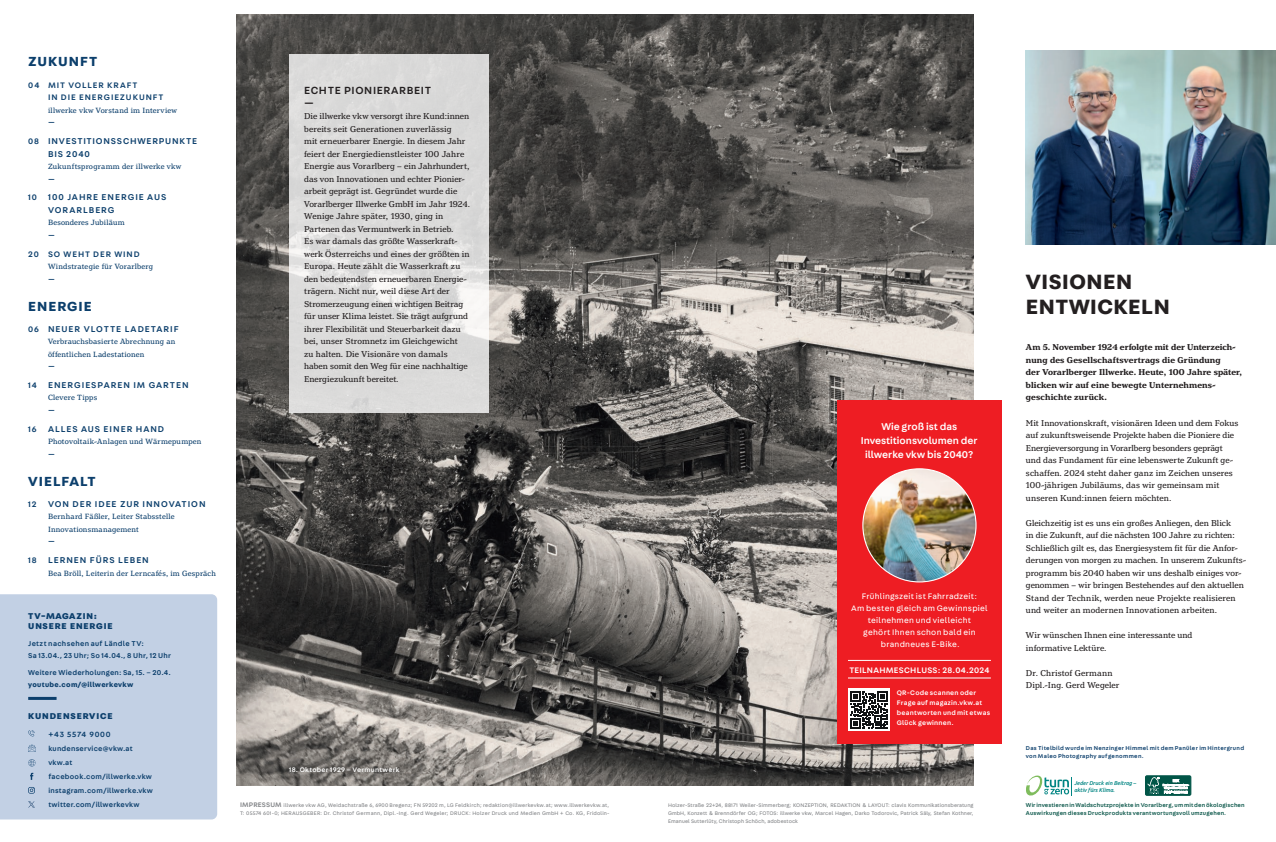
<style>
.page{position:relative;width:1276px;height:842px;background:#fff}
.page>*{position:absolute;margin:0;border:0;box-sizing:border-box;transform-origin:0 0}
.t1{font:700 22px/25px "Fabriga";letter-spacing:.025em;color:#231f20}
.t2{font:700 14px "Fabriga";letter-spacing:.075em;color:#0c3f6c}
.t3{font:500 13px "Fabriga";color:#231f20}
.t4{font:500 11px "Fabriga";letter-spacing:.06em;color:#231f20}
.t5{font:500 10.5px/14px "Fabriga";color:#fff;text-align:center}
.t6{font:9px/12.5px "Henriette";letter-spacing:.005em;color:#231f20}
.t7{font:700 9px/12.5px "Henriette";letter-spacing:.01em;color:#231f20}
.t8{font:500 9px/18.8px "Fabriga";letter-spacing:.105em;color:#0c3f6c}
.t9{font:900 9px/10px "Fabriga";letter-spacing:.1em;color:#0c3f6c}
.t10{font:8.5px/12px "Fabriga";letter-spacing:.03em;color:#fff;text-align:center}
.t11{font:500 8.5px/12.5px "Fabriga";letter-spacing:.11em;color:#0c3f6c}
.t12{font:500 8.5px "Fabriga";letter-spacing:.03em;color:#fff}
.t13{font:8px/12.5px "Henriette";letter-spacing:.025em;color:#0c3f6c}
.t14{font:500 8px "Fabriga";letter-spacing:.1em;color:#0c3f6c}
.t15{font:500 7.5px/14px "Fabriga";letter-spacing:.03em;color:#0c3f6c}
.t16{font:700 7.5px "Fabriga";letter-spacing:.04em;color:#0c3f6c}
.t17{font:500 7px/10px "Fabriga";letter-spacing:.03em;color:#fff}
.t18{font:500 6px/8px "Fabriga";letter-spacing:.02em;color:#0d584b}
.t19{font:500 6px/8px "Fabriga";letter-spacing:.045em;color:#0c3f6c}
.t20{font:italic 500 5.6px/7.1px "Ubuntu";letter-spacing:-.01em;color:#008583}
.t21{font:5.5px/8px "Fabriga";letter-spacing:.03em;color:#808285}
.s1{font-size:8.5px}
.s2{font-weight:500;font-size:7px}
</style>
<div class="page">
<img style="left:236px;top:14px;width:737px;height:771px">
<div style="left:0;top:594px;width:217px;height:225px;background:#c2d0e4"></div>
<svg style="left:30px;top:773px;width:3px;height:7px"></svg>
<svg style="left:28px;top:730px;width:7px;height:6px"></svg>
<svg style="left:28px;top:744px;width:8px;height:8px"></svg>
<svg style="left:28px;top:787px;width:7px;height:7px"></svg>
<svg style="left:28px;top:759px;width:7px;height:7px"></svg>
<hr style="left:28px;top:697px;width:29px;height:3px;background:#0c3f6c">
<div style="left:837px;top:400px;width:164px;height:344px;background:#ee1d23"></div>
<hr style="left:848px;top:660px;width:143px;height:1px;background:#fff">
<hr style="left:848px;top:678px;width:143px;height:1px;background:#fff">
<img style="left:863px;top:469px;width:113px;height:113px;border-radius:57px">
<svg style="left:289px;top:54px;width:199px;height:359px;fill:#dadad9"></svg>
<div style="left:848px;top:689px;width:41px;height:42px;background:linear-gradient(to right,#fff,#fff)"></div>
<svg style="left:850px;top:691px;width:37px;height:38px"></svg>
<img style="left:1026px;top:51px;width:250px;height:193px">
<svg style="left:28px;top:801px;width:7px;height:6px"></svg>
<div style="left:1145px;top:776px;width:46px;height:19px;border:1px solid #005547"></div>
<svg style="left:1147px;top:777px;width:42px;height:17px"></svg>
<svg style="left:1026px;top:775px;width:46px;height:20px"></svg>
<h2 class="t2" style="left:28px;top:52px;width:71px">ZUKUNFT</h2>
<p class="t11" style="left:48px;top:78px;width:117px;text-indent:-20px">04 MIT VOLLER KRAFT<br>IN DIE ENERGIEZUKUNFT</p>
<p class="t13" style="left:48px;top:104px;width:130px">illwerke vkw Vorstand im Interview</p>
<p class="t8" style="left:28px;top:113px;width:170px;text-indent:20px">—<br><span class="s1">08</span> INVESTITIONSSCHWERPUNKTE</p>
<p class="t8" style="left:48px;top:144px;width:43px">BIS 2040</p>
<p class="t13" style="left:48px;top:160px;width:135px">Zukunftsprogramm der illwerke vkw</p>
<p class="t8" style="left:28px;top:169px;width:140px;text-indent:20px">—<br><span class="s1">10</span> 100 JAHRE ENERGIE AUS</p>
<p class="t8" style="left:48px;top:200px;width:68px">VORARLBERG</p>
<p class="t13" style="left:48px;top:217px;width:78px">Besonderes Jubiläum</p>
<p class="t8" style="left:48px;top:225px;width:8px">—</p>
<p class="t11" style="left:28px;top:247px;width:113px">20 SO WEHT DER WIND</p>
<p class="t13" style="left:48px;top:260px;width:106px">Windstrategie für Vorarlberg</p>
<p class="t8" style="left:48px;top:269px;width:8px">—</p>
<h2 class="t2" style="left:28px;top:297px;width:65px">ENERGIE</h2>
<p class="t8" style="left:28px;top:319px;width:152px"><span class="s1">06</span> NEUER VLOTTE LADETARIF</p>
<p class="t13" style="left:48px;top:335px;width:129px">Verbrauchsbasierte Abrechnung an öffentlichen Ladestationen</p>
<p class="t8" style="left:28px;top:356px;width:162px;text-indent:20px">—<br><span class="s1">14</span> ENERGIESPAREN IM GARTEN</p>
<p class="t13" style="left:48px;top:392px;width:51px">Clevere Tipps</p>
<p class="t8" style="left:48px;top:400px;width:8px">—</p>
<p class="t11" style="left:28px;top:422px;width:10px">16</p>
<p class="t8" style="left:48px;top:419px;width:118px">ALLES AUS EINER HAND</p>
<p class="t13" style="left:48px;top:435px;width:155px">Photovoltaik-Anlagen und Wärmepumpen</p>
<p class="t8" style="left:48px;top:444px;width:8px">—</p>
<h2 class="t2" style="left:28px;top:472px;width:69px">VIELFALT</h2>
<p class="t11" style="left:28px;top:497px;width:10px">12</p>
<p class="t8" style="left:48px;top:494px;width:159px">VON DER IDEE ZUR INNOVATION</p>
<p class="t13" style="left:48px;top:510px;width:128px">Bernhard Fäßler, Leiter Stabsstelle<br>Innovationsmanagement</p>
<p class="t8" style="left:28px;top:531px;width:122px;text-indent:20px">—<br><span class="s1">18</span> LERNEN FÜRS LEBEN</p>
<p class="t13" style="left:48px;top:567px;width:169px">Bea Bröll, Leiterin der Lerncafés, im Gespräch</p>
<p class="t9" style="left:28px;top:611px;width:86px">TV-MAGAZIN:<br>UNSERE ENERGIE</p>
<p class="t15" style="left:28px;top:637px;width:144px;line-height:12px">Jetzt nachsehen auf Ländle TV:<br>Sa 13.04., 23 Uhr; So 14.04., 8 Uhr, 12 Uhr</p>
<p class="t15" style="left:28px;top:665px;width:144px">Weitere Wiederholungen: Sa, 15. – 20.4.</p>
<p class="t16" style="left:28px;top:679px;width:107px">youtube.com/@illwerkevkw</p>
<p class="t9" style="left:28px;top:711px;width:86px">KUNDENSERVICE</p>
<p class="t14" style="left:48px;top:729px;width:64px">+43 5574 9000</p>
<p class="t15" style="left:48px;top:741px;width:106px">kundenservice@vkw.at vkw.at facebook.com/illwerke.vkw instagram.com/illwerke.vkw twitter.com/illwerkevkw</p>
<p class="t4" style="left:304px;top:83px;width:129px">ECHTE PIONIERARBEIT</p>
<h3 class="t3" style="left:304px;top:94px;width:11px">—</h3>
<p class="t6" style="left:304px;top:110px;width:167px">Die illwerke vkw versorgt ihre Kund:innen bereits seit Generationen zuverlässig<br>mit erneuerbarer Energie. In diesem Jahr feiert der Energiedienstleister 100 Jahre Energie aus Vorarlberg – ein Jahrhundert, das von Innovationen und echter Pionier&shy;arbeit geprägt ist. Gegründet wurde die Vorarlberger Illwerke GmbH im Jahr 1924.<br>Wenige Jahre später, 1930, ging in Partenen das Vermuntwerk in Betrieb.<br>Es war damals das größte Wasserkraft&shy;werk Österreichs und eines der größten in Europa. Heute zählt die Wasserkraft zu den bedeutendsten erneuerbaren Energie&shy;trägern. Nicht nur, weil diese Art der Stromerzeugung einen wichtigen Beitrag für unser Klima leistet. Sie trägt aufgrund ihrer Flexibilität und Steuerbarkeit dazu bei, unser Stromnetz im Gleichgewicht<br>zu halten. Die Visionäre von damals haben somit den Weg für eine nachhaltige Energiezukunft bereitet.</p>
<p class="t17" style="left:289px;top:765px;width:112px">18. Oktober 1929 – Vermuntwerk</p>
<p class="t21" style="left:240px;top:800px;width:371px"><span class="s2">IMPRESSUM</span> illwerke vkw AG, Weidachstraße 6, 6900 Bregenz; FN 59202 m, LG Feldkirch; redaktion@illwerkevkw.at; www.illwerkevkw.at,<br>T: 05574 601-0; HERAUSGEBER: Dr. Christof Germann, Dipl.-Ing. Gerd Wegeler; DRUCK: Holzer Druck und Medien GmbH + Co. KG, Fridolin-</p>
<p class="t5" style="left:861px;top:419px;width:118px">Wie groß ist das<br>Investitionsvolumen der illwerke vkw bis 2040?</p>
<p class="t10" style="left:851px;top:590px;width:138px">Frühlingszeit ist Fahrradzeit:<br>Am besten gleich am Gewinnspiel teilnehmen und vielleicht<br>gehört Ihnen schon bald ein brandneues E-Bike.</p>
<p class="t12" style="left:849px;top:664px;width:141px">TEILNAHMESCHLUSS: 28.04.2024</p>
<p class="t17" style="left:897px;top:687px;width:95px">QR-Code scannen oder<br>Frage auf magazin.vkw.at beantworten und mit etwas<br>Glück gewinnen.</p>
<p class="t21" style="left:668px;top:801px;width:307px;text-align:justify">Holzer-Straße 22+24, 88171 Weiler-Simmerberg; KONZEPTION, REDAKTION &amp; LAYOUT: clavis Kommunikationsberatung GmbH, Konzett &amp; Brenndörfer OG; FOTOS: illwerke vkw, Marcel Hagen, Darko Todorovic, Patrick Säly, Stefan Kothner, Emanuel Sutterlüty, Christoph Schöch, adobestock</p>
<h1 class="t1" style="left:1026px;top:269px;width:145px">VISIONEN<br>ENTWICKELN</h1>
<p class="t7" style="left:1026px;top:341px;width:218px">Am 5. November 1924 erfolgte mit der Unterzeich&shy;nung des Gesellschaftsvertrags die Gründung<br>der Vorarlberger Illwerke. Heute, 100 Jahre später, blicken wir auf eine bewegte Unternehmens&shy;geschichte zurück.</p>
<p class="t6" style="left:1026px;top:416px;width:214px">Mit Innovationskraft, visionären Ideen und dem Fokus auf zukunftsweisende Projekte haben die Pioniere die Energieversorgung in Vorarlberg besonders geprägt und das Fundament für eine lebenswerte Zukunft ge&shy;schaffen. 2024 steht daher ganz im Zeichen unseres 100-jährigen Jubiläums, das wir gemeinsam mit unseren Kund:innen feiern möchten.</p>
<p class="t6" style="left:1026px;top:516px;width:222px">Gleichzeitig ist es uns ein großes Anliegen, den Blick<br>in die Zukunft, auf die nächsten 100 Jahre zu richten:<br>Schließlich gilt es, das Energiesystem fit für die Anfor&shy;derungen von morgen zu machen. In unserem Zukunfts&shy;programm bis 2040 haben wir uns deshalb einiges vor&shy;genommen – wir bringen Bestehendes auf den aktuellen Stand der Technik, werden neue Projekte realisieren und weiter an modernen Innovationen arbeiten.</p>
<p class="t6" style="left:1026px;top:629px;width:168px">Wir wünschen Ihnen eine interessante und informative Lektüre.</p>
<p class="t6" style="left:1026px;top:666px;width:95px">Dr. Christof Germann<br>Dipl.-Ing. Gerd Wegeler</p>
<p class="t19" style="left:1026px;top:744px;width:220px">Das Titelbild wurde im Nenzinger Himmel mit dem Panüler im Hintergrund von Maleo Photography aufgenommen.</p>
<p class="t20" style="left:1074px;top:780px;width:63px">Jeder Druck ein Beitrag – aktiv fürs Klima.</p>
<p class="t18" style="left:1026px;top:801px;width:220px">Wir investieren in Waldschutzprojekte in Vorarlberg, um mit den ökologischen<br>Auswirkungen dieses Druckprodukts verantwortungsvoll umzugehen.</p>
</div>
